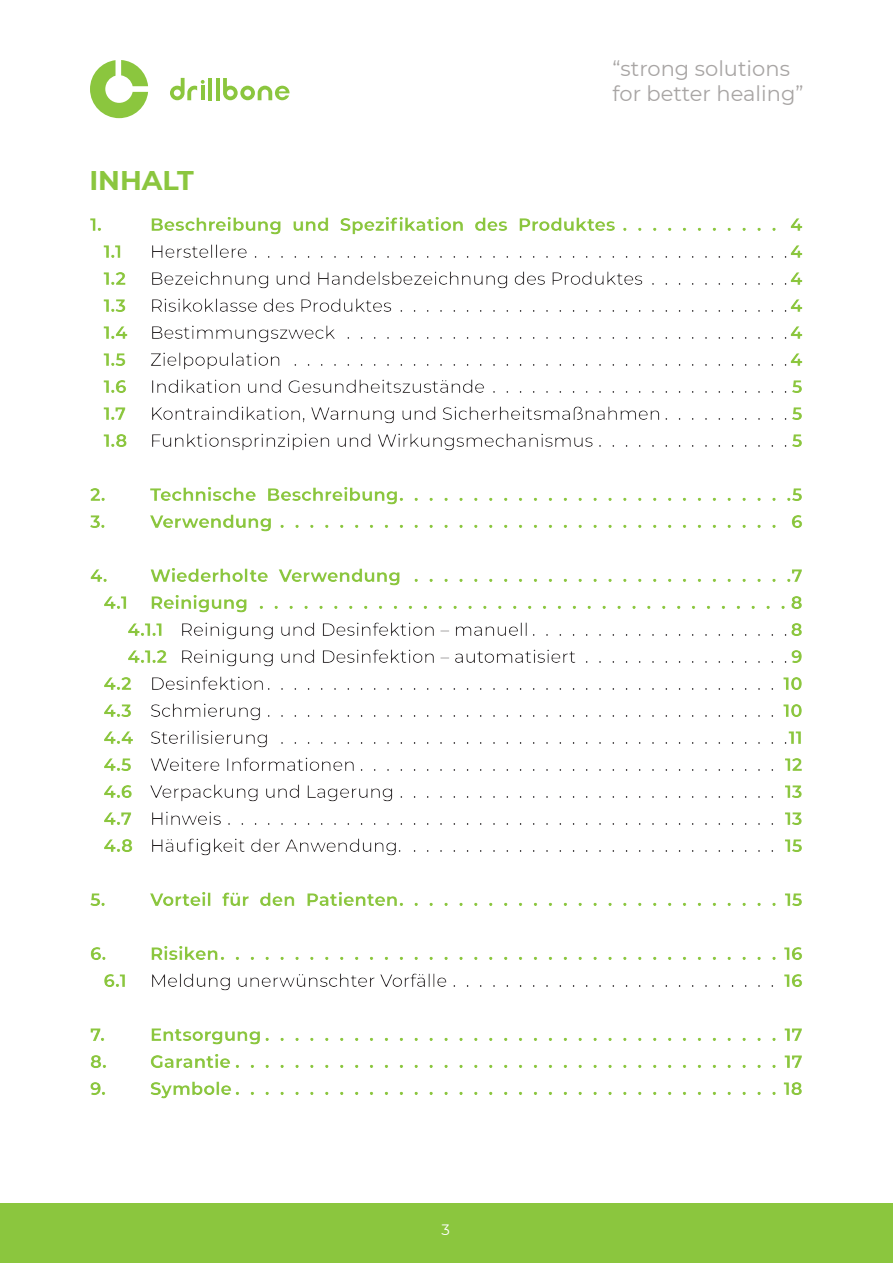
<style>
.page{position:relative;width:893px;height:1263px;background:#fff}
.page>*{position:absolute;margin:0;border:0;box-sizing:border-box;transform-origin:0 0}
.t1{font:700 27px "Montserrat";color:#8bc63e}
.t2{font:21px/25.5px "Montserrat";color:#a8a5a4}
.t3{font:18px/27px "Montserrat";color:#231f20;text-align:justify}
.t4{font:700 18px "Montserrat";color:#8bc63e}
.t5{font:15px "Montserrat";color:#fff}
.s1{font-weight:700;color:#8bc63e}
</style>
<div class="page">
<div style="left:0;top:1203px;width:893px;height:60px;background:#8bc63e"></div>
<svg style="left:90px;top:60px;width:58px;height:58px"></svg>
<hr style="left:208px;top:78px;width:4px;height:22px;background:#8bc63e">
<hr style="left:216px;top:78px;width:3px;height:22px;background:#8bc63e">
<svg style="left:170px;top:78px;width:35px;height:22px"></svg>
<svg style="left:223px;top:78px;width:67px;height:22px"></svg>
<p class="t2" style="left:613px;top:55px;width:192px">“strong solutions for better healing”</p>
<h1 class="t1" style="left:89px;top:164px;width:106px">INHALT</h1>
<p class="t4" style="left:90px;top:213px;width:13px">1.</p>
<p class="t4" style="left:150px;top:213px;width:654px">Beschreibung und Spezifikation des Produktes . . . . . . . . . . . 4</p>
<p class="t4" style="left:104px;top:240px;width:20px">1.1</p>
<p class="t3" style="left:150px;top:238px;width:654px">Herstellere . . . . . . . . . . . . . . . . . . . . . . . . . . . . . . . . . . . . . . . . .<span class="s1">4</span></p>
<p class="t4" style="left:104px;top:267px;width:24px">1.2</p>
<p class="t3" style="left:150px;top:265px;width:654px">Bezeichnung und Handelsbezeichnung des Produktes . . . . . . . . . . .<span class="s1">4</span></p>
<p class="t4" style="left:104px;top:294px;width:24px">1.3</p>
<p class="t3" style="left:104px;top:292px;width:700px;text-indent:46px">Risikoklasse des Produktes . . . . . . . . . . . . . . . . . . . . . . . . . . . . . .<span class="s1">4<br>1.4</span> Bestimmungszweck . . . . . . . . . . . . . . . . . . . . . . . . . . . . . . . . . .<span class="s1">4<br>1.5</span></p>
<p class="t3" style="left:150px;top:346px;width:654px">Zielpopulation . . . . . . . . . . . . . . . . . . . . . . . . . . . . . . . . . . . . . .<span class="s1">4</span></p>
<p class="t4" style="left:104px;top:375px;width:25px">1.6</p>
<p class="t3" style="left:150px;top:373px;width:654px">Indikation und Gesundheitszustände . . . . . . . . . . . . . . . . . . . . . . . <span class="s1">5</span></p>
<p class="t4" style="left:104px;top:402px;width:24px">1.7</p>
<p class="t3" style="left:150px;top:400px;width:654px">Kontraindikation, Warnung und Sicherheitsmaßnahmen . . . . . . . . . . <span class="s1">5</span></p>
<p class="t4" style="left:104px;top:429px;width:25px">1.8</p>
<p class="t3" style="left:150px;top:427px;width:654px">Funktionsprinzipien und Wirkungsmechanismus . . . . . . . . . . . . . . . <span class="s1">5</span></p>
<p class="t4" style="left:90px;top:483px;width:17px">2.</p>
<p class="t4" style="left:150px;top:483px;width:654px">Technische Beschreibung . . . . . . . . . . . . . . . . . . . . . . . . . . .5</p>
<p class="t4" style="left:90px;top:510px;width:17px">3.</p>
<p class="t4" style="left:150px;top:510px;width:654px">Verwendung . . . . . . . . . . . . . . . . . . . . . . . . . . . . . . . . . . 6</p>
<p class="t3" style="left:90px;top:562px;width:714px;text-align:right"><span class="s1">4. Wiederholte Verwendung . . . . . . . . . . . . . . . . . . . . . . . . . .7<br>4.1 Reinigung . . . . . . . . . . . . . . . . . . . . . . . . . . . . . . . . . . . . 8<br>4.1.1</span> Reinigung und Desinfektion – manuell . . . . . . . . . . . . . . . . . . . . <span class="s1">8<br>4.1.2</span> Reinigung und Desinfektion – automatisiert . . . . . . . . . . . . . . . . <span class="s1">9<br>4.2</span> Desinfektion . . . . . . . . . . . . . . . . . . . . . . . . . . . . . . . . . . . . . . . <span class="s1">10<br>4.3</span> Schmierung . . . . . . . . . . . . . . . . . . . . . . . . . . . . . . . . . . . . . . . <span class="s1">10<br>4.4</span> Sterilisierung . . . . . . . . . . . . . . . . . . . . . . . . . . . . . . . . . . . . . . .<span class="s1">11<br>4.5</span> Weitere Informationen . . . . . . . . . . . . . . . . . . . . . . . . . . . . . . . . <span class="s1">12<br>4.6</span> Verpackung und Lagerung . . . . . . . . . . . . . . . . . . . . . . . . . . . . . <span class="s1">13<br>4.7</span> Hinweis . . . . . . . . . . . . . . . . . . . . . . . . . . . . . . . . . . . . . . . . . . <span class="s1">13<br>4.8</span> Häufigkeit der Anwendung. . . . . . . . . . . . . . . . . . . . . . . . . . . . . <span class="s1">15</span></p>
<p class="t4" style="left:90px;top:888px;width:17px">5.</p>
<p class="t4" style="left:150px;top:888px;width:654px">Vorteil für den Patienten . . . . . . . . . . . . . . . . . . . . . . . . . . 15</p>
<p class="t4" style="left:90px;top:942px;width:18px">6.</p>
<p class="t4" style="left:150px;top:942px;width:654px">Risiken . . . . . . . . . . . . . . . . . . . . . . . . . . . . . . . . . . . . . . 16</p>
<p class="t4" style="left:104px;top:969px;width:25px">6.1</p>
<p class="t3" style="left:150px;top:967px;width:654px">Meldung unerwünschter Vorfälle . . . . . . . . . . . . . . . . . . . . . . . . . <span class="s1">16</span></p>
<p class="t4" style="left:90px;top:1023px;width:16px">7.</p>
<p class="t4" style="left:150px;top:1023px;width:654px">Entsorgung . . . . . . . . . . . . . . . . . . . . . . . . . . . . . . . . . . . 17</p>
<p class="t4" style="left:90px;top:1050px;width:18px">8.</p>
<p class="t4" style="left:150px;top:1050px;width:654px">Garantie . . . . . . . . . . . . . . . . . . . . . . . . . . . . . . . . . . . . . 17</p>
<p class="t4" style="left:90px;top:1077px;width:17px">9.</p>
<p class="t4" style="left:150px;top:1077px;width:654px">Symbole . . . . . . . . . . . . . . . . . . . . . . . . . . . . . . . . . . . . . 18</p>
<p class="t5" style="left:441px;top:1220px;width:10px">3</p>
</div>
